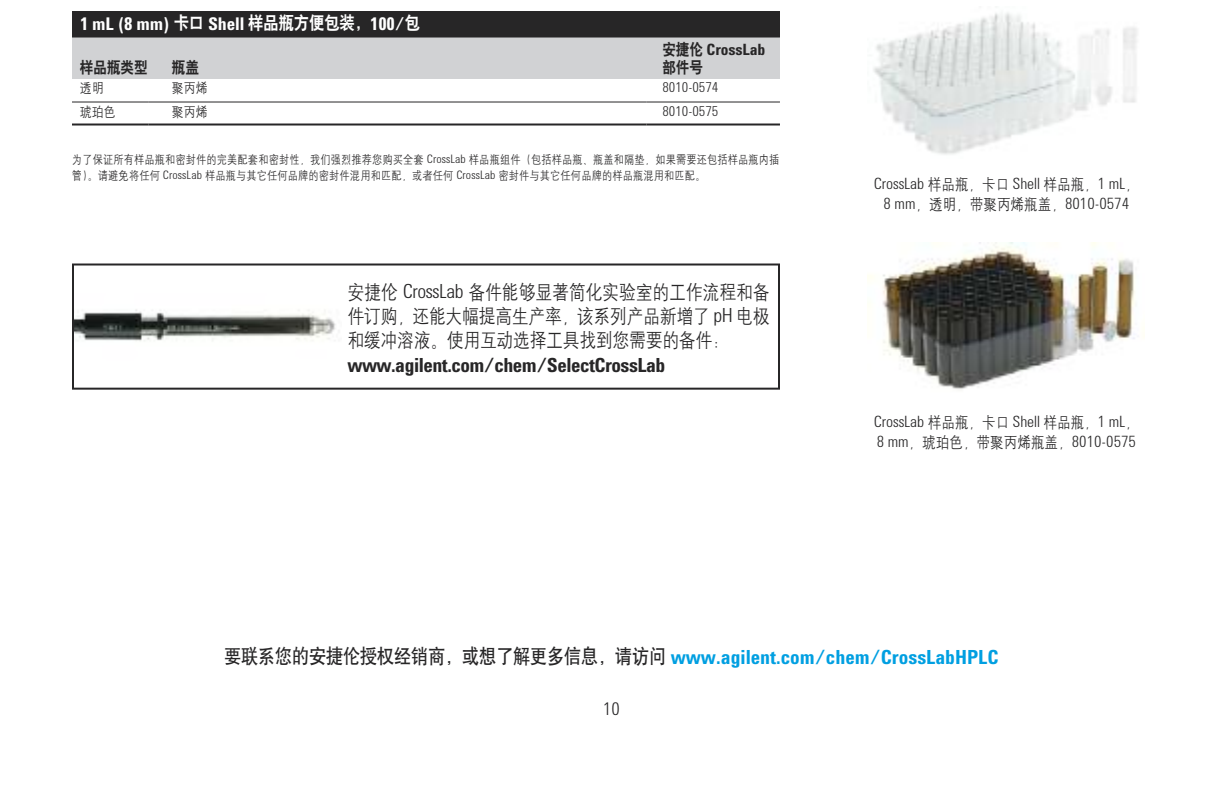
<style>
.page{position:relative;width:1224px;height:792px;background:#fff}
.page>*{position:absolute;margin:0;border:0;box-sizing:border-box;transform-origin:0 0}
.t1{font:20px/24px "H Yg 2 gj";letter-spacing:-.025em;color:#272627;text-align:justify;scale:.85 1}
.t2{font:700 20px "Agilent Cond";color:#009fe1}
.t3{font:700 20px "Agilent Cond";letter-spacing:-.025em;color:#272627}
.t4{font:700 18px "Agilent Cond";letter-spacing:-.005em;color:#fff}
.t5{font:300 18px "Agilent Condensed CFF";color:#272627}
.t6{font:300 16px/20px "Agilent Cond";color:#272627;text-align:center}
.t7{font:700 16px "Agilent Cond";letter-spacing:-.005em;color:#272627}
.t8{font:16px "H Yb 2 gj";letter-spacing:-.005em;color:#272627;scale:.85 1}
.t9{font:300 14px "Agilent Cond";color:#272627}
.t10{font:14px "H Yg 2 gj";color:#272627;scale:.85 1}
.t11{font:12px/16px "H Yg 2 gj";letter-spacing:.015em;color:#272627;scale:.85 1}
.s1{font-family:"H Yb 2 gj";font-weight:400}
.s2{font-family:"Agilent Cond";font-weight:300}
.s3{font-family:"H Yg 2 gj";font-weight:400}
.s4{font-family:"H Yb 1 gj";font-weight:400;color:#272627}
</style>
<div class="page">
<img style="left:75px;top:309px;width:261px;height:32px">
<div style="left:72px;top:264px;width:708px;height:126px;border:2px solid #272627"></div>
<img style="left:873px;top:12px;width:264px;height:143px">
<img style="left:868px;top:243px;width:277px;height:147px">
<div style="left:72px;top:12px;width:708px;height:25px;background:#272627"></div>
<div style="left:72px;top:37px;width:88px;height:42px;background:#d1d2d4"></div>
<div style="left:160px;top:37px;width:486px;height:42px;background:#d1d2d4"></div>
<div style="left:646px;top:37px;width:134px;height:42px;background:#d1d2d4"></div>
<hr style="left:72px;top:37px;width:708px;height:1px;background:#272627">
<hr style="left:72px;top:102px;width:76px;height:1px;background:#272627">
<hr style="left:148px;top:102px;width:498px;height:1px;background:#272627">
<hr style="left:646px;top:102px;width:134px;height:1px;background:#272627">
<hr style="left:72px;top:124px;width:76px;height:2px;background:#272627">
<hr style="left:148px;top:124px;width:498px;height:2px;background:#272627">
<hr style="left:646px;top:124px;width:134px;height:2px;background:#272627">
<h2 class="t4" style="left:80px;top:17px;width:342px">1 mL (8 mm) <span class="s1">卡口</span> Shell <span class="s1">样品瓶方便包装，</span>100/<span class="s1">包</span></h2>
<h3 class="t8" style="left:80px;top:59px;width:81px">样品瓶类型</h3>
<h3 class="t8" style="left:172px;top:59px;width:33px">瓶盖</h3>
<h3 class="t7" style="left:662px;top:44px;width:104px"><span class="s1">安捷伦</span> CrossLab</h3>
<h3 class="t8" style="left:662px;top:59px;width:49px">部件号</h3>
<p class="t10" style="left:80px;top:81px;width:30px">透明</p>
<p class="t10" style="left:172px;top:81px;width:43px">聚丙烯</p>
<p class="t9" style="left:662px;top:82px;width:58px">8010-0574</p>
<p class="t10" style="left:80px;top:105px;width:43px">琥珀色</p>
<p class="t10" style="left:172px;top:105px;width:43px">聚丙烯</p>
<p class="t9" style="left:662px;top:106px;width:58px">8010-0575</p>
<p class="t11" style="left:72px;top:151px;width:834px">为了保证所有样品瓶和密封件的完美配套和密封性，我们强烈推荐您购买全套 <span class="s2">CrossLab</span> 样品瓶组件（包括样品瓶、瓶盖和隔垫，如果需要还包括样品瓶内插管）。请避免将任何 <span class="s2">CrossLab</span> 样品瓶与其它任何品牌的密封件混用和匹配，或者任何 <span class="s2">CrossLab</span> 密封件与其它任何品牌的样品瓶混用和匹配。</p>
<h1 class="t1" style="left:347px;top:280px;width:498px">安捷伦 <span class="s2">CrossLab</span> 备件能够显著简化实验室的工作流程和备件订购，还能大幅提高生产率，该系列产品新增了 <span class="s2">pH</span> 电极和缓冲溶液。使用互动选择工具找到您需要的备件：</h1>
<h1 class="t3" style="left:347px;top:358px;width:319px">www.agilent.com/chem/SelectCrossLab</h1>
<h3 class="t6" style="left:874px;top:174px;width:267px">CrossLab <span class="s3">样品瓶，卡口</span> Shell <span class="s3">样品瓶，</span>1 mL<span class="s3">，<br></span>8 mm<span class="s3">，透明，带聚丙烯瓶盖，</span>8010-0574</h3>
<h3 class="t6" style="left:874px;top:412px;width:267px;text-align:left">CrossLab <span class="s3">样品瓶，卡口</span> Shell <span class="s3">样品瓶，</span>1 mL<span class="s3">，<br></span>8 mm<span class="s3">，琥珀色，带聚丙烯瓶盖，</span>8010-0575</h3>
<h1 class="t2" style="left:224px;top:650px;width:776px"><span class="s4">要联系您的安捷伦授权经销商，或想了解更多信息，请访问</span> www.agilent.com/chem/CrossLabHPLC</h1>
<h2 class="t5" style="left:603px;top:702px;width:18px">10</h2>
</div>
